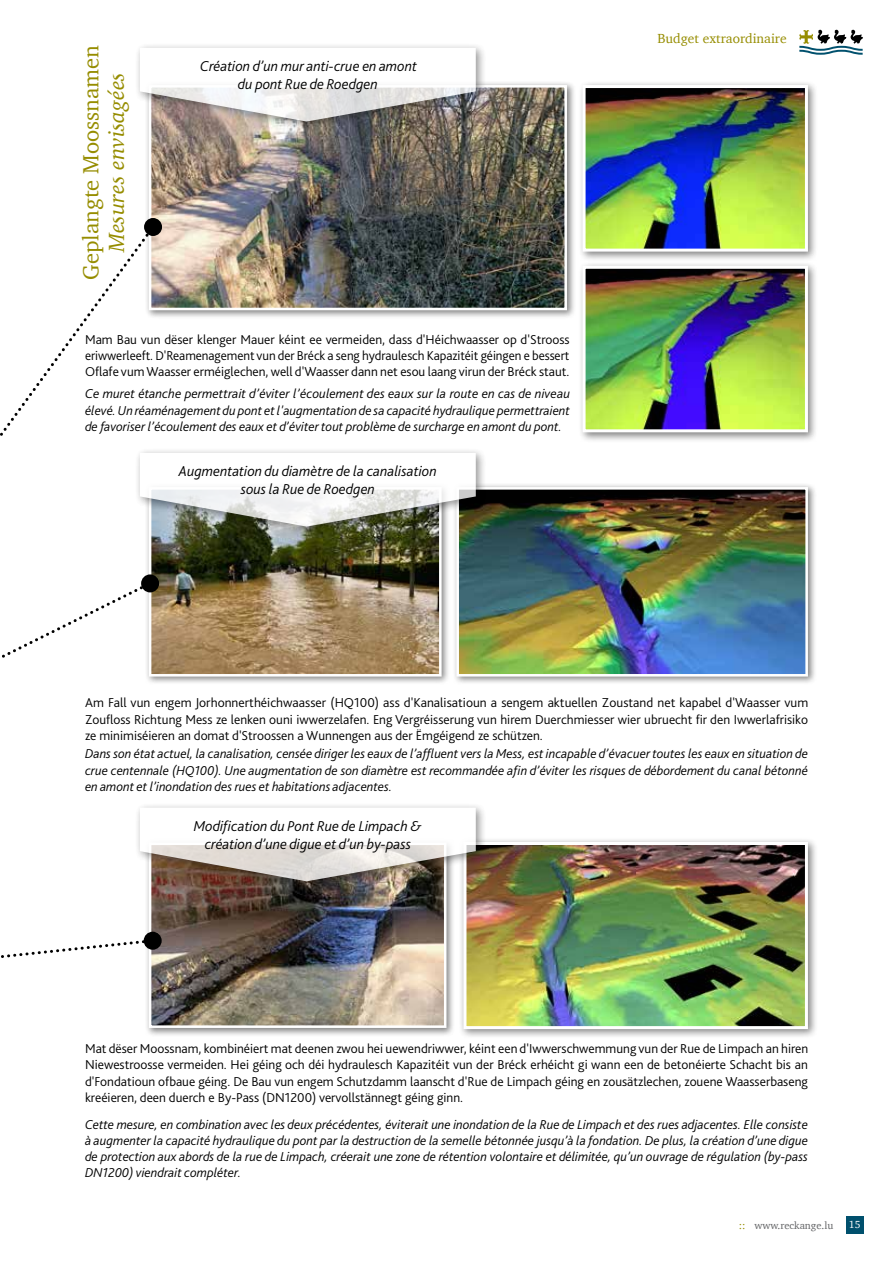
<style>
.page{position:relative;width:893px;height:1263px;background:#fff}
.page>*{position:absolute;margin:0;border:0;box-sizing:border-box;transform-origin:0 0}
.t1{font:22.5px "Charter";color:#968d00}
.t2{font:italic 22.5px "Charter";color:#968d00}
.t3{font:italic 300 15px/18px "Bliss";color:#000;text-align:center}
.t4{font:300 13.5px/16.2px "Bliss";color:#000;text-align:justify}
.t5{font:italic 300 13.5px/16.2px "Bliss";color:#000;text-align:justify}
.t6{font:13.5px "Charter";color:#968d00}
.t7{font:10.5px "Charter";color:#636466}
.t8{font:10.5px "Charter";color:#fff}
.s1{color:#968d00}
</style>
<div class="page">
<svg style="left:799px;top:30px;width:64px;height:25px"></svg>
<div style="left:846px;top:1216px;width:17px;height:17px;background:#00506d"></div>
<div style="left:145px;top:81px;width:431px;height:238px;background:#000;opacity:.5"></div>
<img style="left:153px;top:89px;width:410px;height:217px">
<div style="left:149px;top:85px;width:418px;height:225px;border:3px solid #fff"></div>
<img style="left:155px;top:537px;width:283px;height:44px">
<div style="left:452px;top:483px;width:365px;height:203px;background:#000;opacity:.5"></div>
<img style="left:460px;top:491px;width:344px;height:181px">
<div style="left:456px;top:487px;width:352px;height:189px;border:3px solid #fff"></div>
<div style="left:145px;top:838px;width:310px;height:199px;background:#000;opacity:.5"></div>
<img style="left:153px;top:892px;width:289px;height:132px">
<div style="left:149px;top:842px;width:297px;height:186px;border:3px solid #fff"></div>
<div style="left:578px;top:80px;width:241px;height:182px;background:#000;opacity:.5"></div>
<img style="left:587px;top:89px;width:217px;height:159px">
<div style="left:583px;top:85px;width:225px;height:167px;border:3px solid #fff"></div>
<div style="left:578px;top:261px;width:241px;height:182px;background:#000;opacity:.5"></div>
<img style="left:587px;top:270px;width:217px;height:158px">
<div style="left:583px;top:266px;width:225px;height:166px;border:3px solid #fff"></div>
<div style="left:459px;top:837px;width:359px;height:203px;background:#000;opacity:.5"></div>
<img style="left:467px;top:846px;width:337px;height:179px">
<div style="left:463px;top:842px;width:345px;height:187px;border:3px solid #fff"></div>
<svg style="left:0;top:230px;width:155px;height:345px"></svg>
<div style="left:144px;top:218px;width:18px;height:18px;background:#000;border-radius:50%"></div>
<div style="left:141px;top:574px;width:18px;height:18px;background:#000;border-radius:50%"></div>
<svg style="left:1px;top:938px;width:153px;height:70px"></svg>
<div style="left:144px;top:932px;width:18px;height:18px;background:#000;border-radius:50%"></div>
<div style="left:135px;top:448px;width:352px;height:89px;background:#000;opacity:.5"></div>
<svg style="left:140px;top:453px;width:336px;height:74px"></svg>
<div style="left:135px;top:802px;width:352px;height:90px;background:#000;opacity:.5"></div>
<svg style="left:2px;top:581px;width:474px;height:300px"></svg>
<div style="left:135px;top:43px;width:352px;height:89px;background:#000;opacity:.5"></div>
<svg style="left:140px;top:48px;width:336px;height:74px"></svg>
<h1 class="t1" style="left:71px;top:280px;width:236px;rotate:-90deg">Geplangte Moossnamen</h1>
<h1 class="t2" style="left:98px;top:252px;width:181px;rotate:-90deg">Mesures envisagées</h1>
<p class="t3" style="left:200px;top:57px;width:218px">Création d’un mur anti-crue en amont du pont Rue de Roedgen</p>
<p class="t4" style="left:85px;top:331px;width:486px">Mam Bau vun dëser klenger Mauer kéint ee vermeiden, dass d'Héichwaasser op d'Strooss eriwwerleeft. D'Reamenagement vun der Bréck a seng hydraulesch Kapazitéit géingen e bessert Oflafe vum Waasser erméiglechen, well d'Waasser dann net esou laang virun der Bréck staut.</p>
<p class="t5" style="left:85px;top:386px;width:486px">Ce muret étanche permettrait d’éviter l’écoulement des eaux sur la route en cas de niveau élevé. Un réaménagement du pont et l'augmentation de sa capacité hydraulique permettraient de favoriser l’écoulement des eaux et d’éviter tout problème de surcharge en amont du pont.</p>
<p class="t3" style="left:179px;top:462px;width:259px">Augmentation du diamètre de la canalisation sous la Rue de Roedgen</p>
<p class="t6" style="left:657px;top:27px;width:131px">Budget extraordinaire</p>
<p class="t4" style="left:85px;top:695px;width:725px">Am Fall vun engem Jorhonnerthéichwaasser (HQ100) ass d'Kanalisatioun a sengem aktuellen Zoustand net kapabel d'Waasser vum Zoufloss Richtung Mess ze lenken ouni iwwerzelafen. Eng Vergréisserung vun hirem Duerchmiesser wier ubruecht fir den Iwwerlafrisiko ze minimiséieren an domat d'Stroossen a Wunnengen aus der Ëmgéigend ze schützen.</p>
<p class="t5" style="left:85px;top:746px;width:724px">Dans son état actuel, la canalisation, censée diriger les eaux de l’affluent vers la Mess, est incapable d’évacuer toutes les eaux en situation de crue centennale (HQ100). Une augmentation de son diamètre est recommandée afin d’éviter les risques de débordement du canal bétonné en amont et l’inondation des rues et habitations adjacentes.</p>
<p class="t3" style="left:194px;top:817px;width:230px">Modification du Pont Rue de Limpach &amp; création d’une digue et d’un by-pass</p>
<p class="t4" style="left:85px;top:1040px;width:725px">Mat dëser Moossnam, kombinéiert mat deenen zwou hei uewendriwwer, kéint een d'Iwwerschwemmung vun der Rue de Limpach an hiren Niewestroosse vermeiden. Hei géing och déi hydraulesch Kapazitéit vun der Bréck erhéicht gi wann een de betonéierte Schacht bis an d'Fondatioun ofbaue géing. De Bau vun engem Schutzdamm laanscht d'Rue de Limpach géing en zousätzlechen, zouene Waasserbaseng kreéieren, deen duerch e By-Pass (DN1200) vervollstännegt géing ginn.</p>
<p class="t5" style="left:85px;top:1116px;width:724px">Cette mesure, en combination avec les deux précédentes, éviterait une inondation de la Rue de Limpach et des rues adjacentes. Elle consiste à augmenter la capacité hydraulique du pont par la destruction de la semelle bétonnée jusqu’à la fondation. De plus, la création d’une digue de protection aux abords de la rue de Limpach, créerait une zone de rétention volontaire et délimitée, qu’un ouvrage de régulation (by-pass DN1200) viendrait compléter.</p>
<p class="t7" style="left:739px;top:1216px;width:96px"><span class="s1">::</span> www.reckange.lu</p>
<p class="t8" style="left:849px;top:1215px;width:13px">15</p>
</div>
